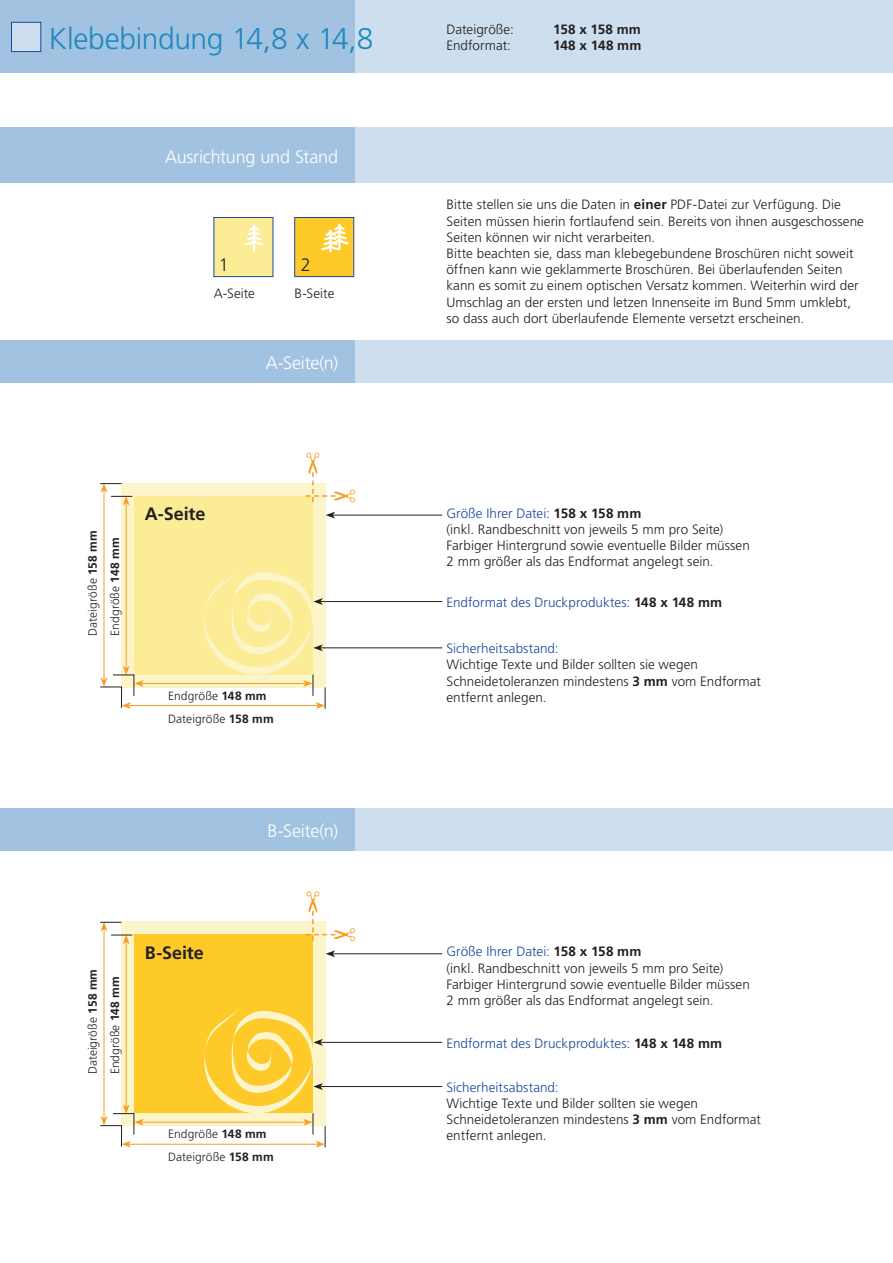
<style>
.page{position:relative;width:893px;height:1263px;background:#fff}
.page>*{position:absolute;margin:0;border:0;box-sizing:border-box;transform-origin:0 0}
.t1{font:300 30px "Frutiger";letter-spacing:-.015em;color:#2188c0}
.t2{font:300 18px "Frutiger";letter-spacing:-.015em;color:#fff}
.t3{font:700 18px "Frutiger";letter-spacing:-.005em;color:#231f20}
.t4{font:300 18px "Frutiger";color:#231f20}
.t5{font:300 13.5px/16.2px "Frutiger";letter-spacing:.005em;color:#231f20}
.t6{font:300 13.5px "Frutiger";letter-spacing:.005em;color:#1d489d}
.t7{font:700 13.5px/16.2px "Frutiger";letter-spacing:.01em;color:#231f20}
.t8{font:300 12px "Frutiger";letter-spacing:.005em;color:#231f20}
.s1{font-weight:700}
.s2{color:#1d489d}
.s3{font-weight:700;color:#231f20}
</style>
<div class="page">
<div style="left:0;top:0;width:893px;height:72px;background:#cddeee"></div>
<div style="left:0;top:0;width:355px;height:72px;background:#a1c3e1"></div>
<div style="left:0;top:128px;width:893px;height:55px;background:#cddeee"></div>
<div style="left:0;top:128px;width:355px;height:55px;background:#a1c3e1"></div>
<div style="left:0;top:340px;width:893px;height:43px;background:#cddeee"></div>
<div style="left:0;top:340px;width:355px;height:43px;background:#a1c3e1"></div>
<div style="left:0;top:808px;width:893px;height:42px;background:#cddeee"></div>
<div style="left:0;top:808px;width:355px;height:42px;background:#a1c3e1"></div>
<div style="left:122px;top:483px;width:204px;height:204px;background:#fdf5ca"></div>
<div style="left:122px;top:922px;width:204px;height:204px;background:#fdf5ca"></div>
<div style="left:134px;top:496px;width:179px;height:179px;background:#fbec95"></div>
<div style="left:134px;top:935px;width:179px;height:178px;background:#feca2a"></div>
<hr style="left:104px;top:490px;width:1px;height:190px;background:#f89d25">
<hr style="left:104px;top:929px;width:1px;height:189px;background:#f89d25">
<hr style="left:126px;top:503px;width:1px;height:165px;background:#f89d25">
<hr style="left:126px;top:942px;width:1px;height:165px;background:#f89d25">
<svg style="left:100px;top:483px;width:32px;height:22px"></svg>
<svg style="left:100px;top:922px;width:32px;height:22px"></svg>
<svg style="left:306px;top:453px;width:49px;height:49px"></svg>
<svg style="left:306px;top:891px;width:49px;height:50px"></svg>
<hr style="left:141px;top:683px;width:164px;height:1px;background:#f89d25">
<hr style="left:141px;top:1122px;width:164px;height:1px;background:#f89d25">
<hr style="left:129px;top:705px;width:189px;height:1px;background:#f89d25">
<svg style="left:100px;top:666px;width:44px;height:43px"></svg>
<hr style="left:129px;top:1144px;width:189px;height:1px;background:#f89d25">
<svg style="left:100px;top:1104px;width:44px;height:44px"></svg>
<hr style="left:333px;top:515px;width:109px;height:1px;background:#231f20">
<svg style="left:326px;top:512px;width:9px;height:7px"></svg>
<hr style="left:333px;top:953px;width:109px;height:1px;background:#231f20">
<svg style="left:326px;top:950px;width:9px;height:7px"></svg>
<hr style="left:320px;top:601px;width:122px;height:1px;background:#231f20">
<hr style="left:320px;top:1042px;width:122px;height:1px;background:#231f20">
<hr style="left:320px;top:647px;width:122px;height:1px;background:#231f20">
<svg style="left:200px;top:571px;width:126px;height:138px"></svg>
<hr style="left:320px;top:1086px;width:122px;height:1px;background:#231f20">
<svg style="left:200px;top:1009px;width:126px;height:139px"></svg>
<div style="left:214px;top:217px;width:59px;height:60px;background:#fbec95;border:1px solid #1d489d"></div>
<svg style="left:245px;top:225px;width:18px;height:26px"></svg>
<div style="left:294px;top:217px;width:60px;height:60px;background:#feca2a;border:1px solid #1d489d"></div>
<svg style="left:321px;top:224px;width:28px;height:28px"></svg>
<div style="left:11px;top:22px;width:30px;height:30px;background:#cddeee;border:1px solid #1d489d"></div>
<h1 class="t1" style="left:49px;top:21px;width:326px">Klebebindung 14,8 x 14,8</h1>
<p class="t5" style="left:446px;top:21px;width:69px">Dateigröße:<br>Endformat:</p>
<p class="t7" style="left:553px;top:21px;width:90px">158 x 158 mm<br>148 x 148 mm</p>
<h2 class="t2" style="left:165px;top:146px;width:174px">Ausrichtung und Stand</h2>
<h2 class="t4" style="left:219px;top:255px;width:12px">1</h2>
<p class="t5" style="left:214px;top:285px;width:43px">A-Seite</p>
<h2 class="t4" style="left:301px;top:255px;width:12px">2</h2>
<p class="t5" style="left:294px;top:285px;width:42px">B-Seite</p>
<h2 class="t2" style="left:266px;top:352px;width:74px">A-Seite(n)</h2>
<p class="t8" style="left:86px;top:636px;width:107px;rotate:-90deg">Dateigröße <span class="s1">158 mm</span></p>
<p class="t8" style="left:108px;top:636px;width:100px;rotate:-90deg">Endgröße <span class="s1">148 mm</span></p>
<h2 class="t3" style="left:145px;top:503px;width:62px">A-Seite</h2>
<p class="t8" style="left:168px;top:689px;width:100px">Endgröße <span class="s1">148 mm</span></p>
<p class="t8" style="left:168px;top:712px;width:107px">Dateigröße <span class="s1">158 mm</span></p>
<h2 class="t2" style="left:267px;top:820px;width:72px">B-Seite(n)</h2>
<p class="t8" style="left:86px;top:1074px;width:107px;rotate:-90deg">Dateigröße <span class="s1">158 mm</span></p>
<p class="t8" style="left:108px;top:1074px;width:100px;rotate:-90deg">Endgröße <span class="s1">148 mm</span></p>
<h2 class="t3" style="left:145px;top:942px;width:61px">B-Seite</h2>
<p class="t8" style="left:168px;top:1127px;width:100px">Endgröße <span class="s1">148 mm</span></p>
<p class="t8" style="left:168px;top:1150px;width:107px">Dateigröße <span class="s1">158 mm</span></p>
<p class="t5" style="left:446px;top:197px;width:419px">Bitte stellen sie uns die Daten in <span class="s1">einer</span> PDF-Datei zur Verfügung. Die Seiten müssen hierin fortlaufend sein. Bereits von ihnen ausgeschossene Seiten können wir nicht verarbeiten.<br>Bitte beachten sie, dass man klebegebundene Broschüren nicht soweit öffnen kann wie geklammerte Broschüren. Bei überlaufenden Seiten kann es somit zu einem optischen Versatz kommen. Weiterhin wird der Umschlag an der ersten und letzen Innenseite im Bund 5mm umklebt, so dass auch dort überlaufende Elemente versetzt erscheinen.</p>
<p class="t5" style="left:446px;top:505px;width:305px"><span class="s2">Größe Ihrer Datei:</span> <span class="s1">158 x 158 mm<br></span>(inkl. Randbeschnitt von jeweils 5 mm pro Seite)<br>Farbiger Hintergrund sowie eventuelle Bilder müssen 2 mm größer als das Endformat angelegt sein.</p>
<p class="t6" style="left:446px;top:595px;width:277px">Endformat des Druckproduktes: <span class="s3">148 x 148 mm</span></p>
<p class="t6" style="left:446px;top:641px;width:114px">Sicherheitsabstand:</p>
<p class="t5" style="left:446px;top:657px;width:316px">Wichtige Texte und Bilder sollten sie wegen<br>Schneidetoleranzen mindestens <span class="s1">3 mm</span> vom Endformat entfernt anlegen.</p>
<p class="t5" style="left:446px;top:943px;width:305px"><span class="s2">Größe Ihrer Datei:</span> <span class="s1">158 x 158 mm<br></span>(inkl. Randbeschnitt von jeweils 5 mm pro Seite)<br>Farbiger Hintergrund sowie eventuelle Bilder müssen 2 mm größer als das Endformat angelegt sein.</p>
<p class="t6" style="left:446px;top:1036px;width:277px">Endformat des Druckproduktes: <span class="s3">148 x 148 mm</span></p>
<p class="t6" style="left:446px;top:1079px;width:114px">Sicherheitsabstand:</p>
<p class="t5" style="left:446px;top:1095px;width:316px">Wichtige Texte und Bilder sollten sie wegen<br>Schneidetoleranzen mindestens <span class="s1">3 mm</span> vom Endformat entfernt anlegen.</p>
</div>
